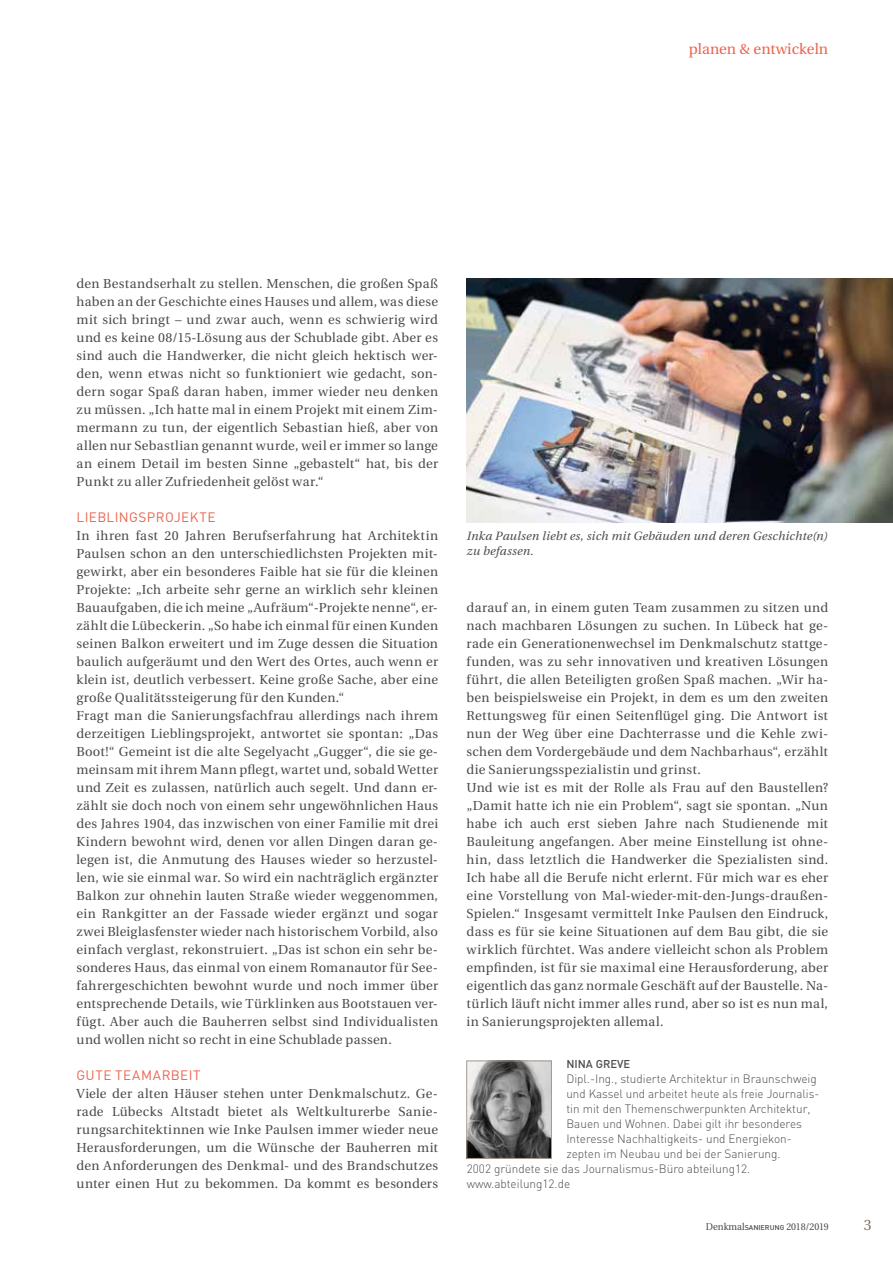
<style>
.page{position:relative;width:893px;height:1263px;background:#fff}
.page>*{position:absolute;margin:0;border:0;box-sizing:border-box;transform-origin:0 0}
.t1{font:15px "Utopia";color:#ea644e}
.t2{font:15px "Utopia";color:#857465}
.t3{font:13.5px "DIN";letter-spacing:.035em;color:#ea644e}
.t4{font:13.05px/18px "Utopia";letter-spacing:.02em;color:#4b4b4d;text-align:justify}
.t5{font:300 12px "DIN";color:#4b4b4d}
.t6{font:italic 12px/15px "Utopia";letter-spacing:.02em;color:#4b4b4d}
.t7{font:500 11.25px "DIN";color:#4b4b4d}
.t8{font:9.75px "Utopia";letter-spacing:-.015em;color:#4b4b4d;scale:.95 1}
.s1{font-family:"DIN";font-weight:500;font-size:6.9px}
</style>
<div class="page">
<img style="left:467px;top:279px;width:425px;height:243px">
<img style="left:469px;top:1063px;width:81px;height:93px">
<div style="left:467px;top:1061px;width:85px;height:97px;border:1px solid #a89a8e"></div>
<p class="t1" style="left:689px;top:41px;width:141px">planen &amp; entwickeln</p>
<p class="t4" style="left:77px;top:275px;width:363px">den Bestandserhalt zu stellen. Menschen, die großen Spaß haben an der Geschichte eines Hauses und allem, was diese mit sich bringt – und zwar auch, wenn es schwierig wird und es keine 08/15-Lösung aus der Schublade gibt. Aber es sind auch die Handwerker, die nicht gleich hektisch wer&shy;den, wenn etwas nicht so funktioniert wie gedacht, son&shy;dern sogar Spaß daran haben, immer wieder neu denken zu müssen. „Ich hatte mal in einem Projekt mit einem Zim&shy;mermann zu tun, der eigentlich Sebastian hieß, aber von allen nur Sebastlian genannt wurde, weil er immer so lange an einem Detail im besten Sinne „gebastelt“ hat, bis der Punkt zu aller Zufriedenheit gelöst war.“</p>
<p class="t3" style="left:77px;top:509px;width:140px">LIEBLINGSPROJEKTE</p>
<p class="t4" style="left:77px;top:527px;width:363px;text-align:left">In ihren fast 20 Jahren Berufserfahrung hat Architektin Paulsen schon an den unterschiedlichsten Projekten mit&shy;gewirkt, aber ein besonderes Faible hat sie für die kleinen Projekte: „Ich arbeite sehr gerne an wirklich sehr kleinen Bauaufgaben, die ich meine „Aufräum“-Projekte nenne“, er&shy;zählt die Lübeckerin. „So habe ich einmal für einen Kunden seinen Balkon erweitert und im Zuge dessen die Situation baulich aufgeräumt und den Wert des Ortes, auch wenn er klein ist, deutlich verbessert. Keine große Sache, aber eine große Qualitätssteigerung für den Kunden.“<br>Fragt man die Sanierungsfachfrau allerdings nach ihrem derzeitigen Lieblingsprojekt, antwortet sie spontan: „Das Boot!“ Gemeint ist die alte Segelyacht „Gugger“, die sie ge&shy;meinsam mit ihrem Mann pflegt, wartet und, sobald Wetter und Zeit es zulassen, natürlich auch segelt. Und dann er&shy;zählt sie doch noch von einem sehr ungewöhnlichen Haus des Jahres 1904, das inzwischen von einer Familie mit drei Kindern bewohnt wird, denen vor allen Dingen daran ge&shy;legen ist, die Anmutung des Hauses wieder so herzustel&shy;len, wie sie einmal war. So wird ein nachträglich ergänzter Balkon zur ohnehin lauten Straße wieder weggenommen, ein Rankgitter an der Fassade wieder ergänzt und sogar zwei Bleiglasfenster wieder nach historischem Vorbild, also einfach verglast, rekonstruiert. „Das ist schon ein sehr be&shy;sonderes Haus, das einmal von einem Romanautor für See&shy;fahrergeschichten bewohnt wurde und noch immer über entsprechende Details, wie Türklinken aus Bootstauen ver&shy;fügt. Aber auch die Bauherren selbst sind Individualisten und wollen nicht so recht in eine Schublade passen.</p>
<p class="t3" style="left:77px;top:1067px;width:125px">GUTE TEAMARBEIT</p>
<p class="t4" style="left:77px;top:1085px;width:363px">Viele der alten Häuser stehen unter Denkmalschutz. Ge&shy;rade Lübecks Altstadt bietet als Weltkulturerbe Sanie&shy;rungsarchitektinnen wie Inke Paulsen immer wieder neue Herausforderungen, um die Wünsche der Bauherren mit den Anforderungen des Denkmal- und des Brandschutzes unter einen Hut zu bekommen. Da kommt es besonders</p>
<p class="t6" style="left:467px;top:529px;width:362px">Inka Paulsen liebt es, sich mit Gebäuden und deren Geschichte(n) zu befassen.</p>
<p class="t4" style="left:467px;top:599px;width:363px;text-align:left">darauf an, in einem guten Team zusammen zu sitzen und nach machbaren Lösungen zu suchen. In Lübeck hat ge&shy;rade ein Generationenwechsel im Denkmalschutz stattge&shy;funden, was zu sehr innovativen und kreativen Lösungen führt, die allen Beteiligten großen Spaß machen. „Wir ha&shy;ben beispielsweise ein Projekt, in dem es um den zweiten Rettungsweg für einen Seitenflügel ging. Die Antwort ist nun der Weg über eine Dachterrasse und die Kehle zwi&shy;schen dem Vordergebäude und dem Nachbarhaus“, erzählt die Sanierungsspezialistin und grinst.<br>Und wie ist es mit der Rolle als Frau auf den Baustellen? „Damit hatte ich nie ein Problem“, sagt sie spontan. „Nun habe ich auch erst sieben Jahre nach Studienende mit Bauleitung angefangen. Aber meine Einstellung ist ohne&shy;hin, dass letztlich die Handwerker die Spezialisten sind.<br>Ich habe all die Berufe nicht erlernt. Für mich war es eher eine Vorstellung von Mal-wieder-mit-den-Jungs-draußen-Spielen.“ Insgesamt vermittelt Inke Paulsen den Eindruck, dass es für sie keine Situationen auf dem Bau gibt, die sie wirklich fürchtet. Was andere vielleicht schon als Problem empfinden, ist für sie maximal eine Herausforderung, aber eigentlich das ganz normale Geschäft auf der Baustelle. Na&shy;türlich läuft nicht immer alles rund, aber so ist es nun mal, in Sanierungsprojekten allemal.</p>
<p class="t7" style="left:566px;top:1057px;width:65px">NINA GREVE</p>
<p class="t5" style="left:566px;top:1071px;width:252px">Dipl.-Ing., studierte Architektur in Braunschweig</p>
<p class="t5" style="left:566px;top:1086px;width:254px">und Kassel und arbeitet heute als freie Journalis-</p>
<p class="t5" style="left:566px;top:1101px;width:246px">tin mit den Themenschwerpunkten Architektur,</p>
<p class="t5" style="left:566px;top:1116px;width:237px">Bauen und Wohnen. Dabei gilt ihr besonderes</p>
<p class="t5" style="left:566px;top:1131px;width:227px">Interesse Nachhaltigkeits- und Energiekon-</p>
<p class="t5" style="left:566px;top:1146px;width:216px">zepten im Neubau und bei der Sanierung.</p>
<p class="t5" style="left:467px;top:1161px;width:285px">2002 gründete sie das Journalismus-Büro abteilung12.</p>
<p class="t5" style="left:467px;top:1176px;width:105px">www.abteilung12.de</p>
<p class="t8" style="left:706px;top:1222px;width:131px">Denkmal<span class="s1">SANIERUNG</span> 2018/2019</p>
<p class="t2" style="left:864px;top:1217px;width:9px">3</p>
</div>
